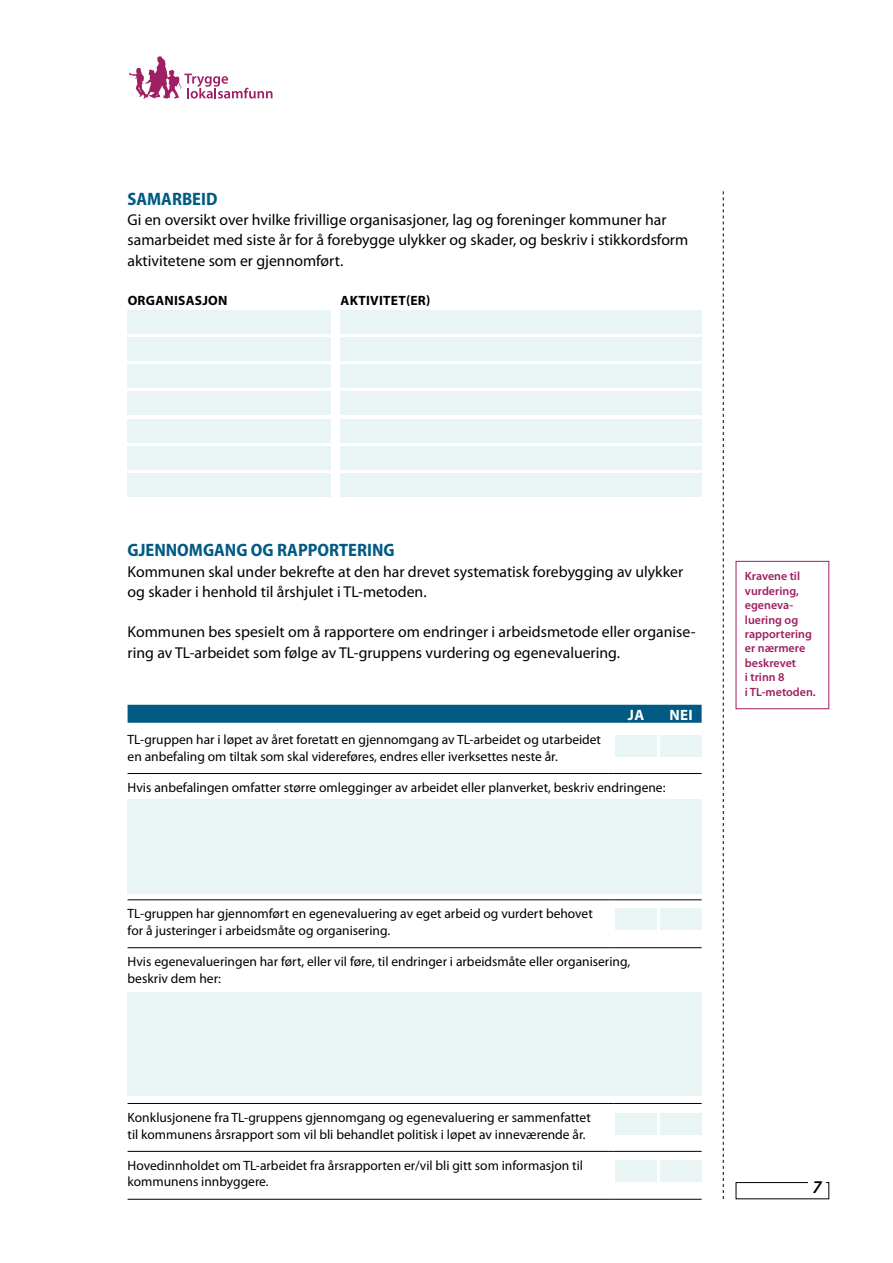
<style>
.page{position:relative;width:893px;height:1263px;background:#fff}
.page>*{position:absolute;margin:0;border:0;box-sizing:border-box;transform-origin:0 0}
.t1{font:700 semi-condensed 18px "Myriad Pro";color:#005a84}
.t2{font:italic 600 18px "Myriad Pro";color:#000}
.t3{font:15.75px/20.2px "Myriad Pro";color:#000}
.t4{font:700 15px "Myriad Pro";color:#fff}
.t5{font:13.5px/16.5px "Myriad Pro";color:#000}
.t6{font:700 13.5px "Myriad Pro";letter-spacing:.02em;color:#000}
.t7{font:600 12px/14.4px "Myriad Pro";color:#9e1f63}
</style>
<div class="page">
<div style="left:128px;top:310px;width:203px;height:23px;background:#e9f5f4"></div>
<div style="left:128px;top:337px;width:203px;height:24px;background:#e9f5f4"></div>
<div style="left:128px;top:364px;width:203px;height:24px;background:#e9f5f4"></div>
<div style="left:128px;top:392px;width:203px;height:23px;background:#e9f5f4"></div>
<div style="left:128px;top:419px;width:203px;height:23px;background:#e9f5f4"></div>
<div style="left:128px;top:446px;width:203px;height:24px;background:#e9f5f4"></div>
<div style="left:128px;top:473px;width:203px;height:24px;background:#e9f5f4"></div>
<div style="left:340px;top:310px;width:362px;height:23px;background:#e9f5f4"></div>
<div style="left:340px;top:337px;width:362px;height:24px;background:#e9f5f4"></div>
<div style="left:340px;top:364px;width:362px;height:24px;background:#e9f5f4"></div>
<div style="left:340px;top:392px;width:362px;height:23px;background:#e9f5f4"></div>
<div style="left:340px;top:419px;width:362px;height:23px;background:#e9f5f4"></div>
<div style="left:340px;top:446px;width:362px;height:24px;background:#e9f5f4"></div>
<div style="left:340px;top:473px;width:362px;height:24px;background:#e9f5f4"></div>
<div style="left:615px;top:735px;width:41px;height:22px;background:#e9f5f4"></div>
<div style="left:615px;top:908px;width:41px;height:22px;background:#e9f5f4"></div>
<div style="left:615px;top:1113px;width:41px;height:21px;background:#e9f5f4"></div>
<div style="left:615px;top:1161px;width:41px;height:21px;background:#e9f5f4"></div>
<div style="left:660px;top:735px;width:42px;height:22px;background:#e9f5f4"></div>
<div style="left:660px;top:908px;width:42px;height:22px;background:#e9f5f4"></div>
<div style="left:660px;top:1113px;width:42px;height:21px;background:#e9f5f4"></div>
<div style="left:660px;top:1161px;width:42px;height:21px;background:#e9f5f4"></div>
<div style="left:128px;top:799px;width:574px;height:95px;background:#e9f5f4"></div>
<div style="left:128px;top:992px;width:574px;height:104px;background:#e9f5f4"></div>
<div style="left:736px;top:1182px;width:93px;height:17px;border:1px solid #000"></div>
<svg style="left:723px;top:191px;width:1px;height:1008px"></svg>
<div style="left:808px;top:1173px;width:18px;height:20px;background:#fff"></div>
<svg style="left:129px;top:56px;width:144px;height:43px"></svg>
<div style="left:128px;top:705px;width:574px;height:18px;background:#005a84"></div>
<hr style="left:128px;top:773px;width:486px;height:1px;background:#000">
<hr style="left:614px;top:773px;width:44px;height:1px;background:#000">
<hr style="left:658px;top:773px;width:44px;height:1px;background:#000">
<hr style="left:128px;top:899px;width:486px;height:1px;background:#000">
<hr style="left:614px;top:899px;width:44px;height:1px;background:#000">
<hr style="left:658px;top:899px;width:44px;height:1px;background:#000">
<hr style="left:128px;top:947px;width:486px;height:1px;background:#000">
<hr style="left:614px;top:947px;width:44px;height:1px;background:#000">
<hr style="left:658px;top:947px;width:44px;height:1px;background:#000">
<hr style="left:128px;top:1103px;width:486px;height:1px;background:#000">
<hr style="left:614px;top:1103px;width:44px;height:1px;background:#000">
<hr style="left:658px;top:1103px;width:44px;height:1px;background:#000">
<hr style="left:128px;top:1151px;width:486px;height:1px;background:#000">
<hr style="left:614px;top:1151px;width:44px;height:1px;background:#000">
<hr style="left:658px;top:1151px;width:44px;height:1px;background:#000">
<hr style="left:128px;top:1199px;width:486px;height:1px;background:#000">
<hr style="left:614px;top:1199px;width:44px;height:1px;background:#000">
<hr style="left:658px;top:1199px;width:44px;height:1px;background:#000">
<div style="left:736px;top:561px;width:93px;height:148px;border:1px solid #9e1f63"></div>
<h1 class="t1" style="left:128px;top:187px;width:91px">SAMARBEID</h1>
<p class="t3" style="left:128px;top:210px;width:562px">Gi en oversikt over hvilke frivillige organisasjoner, lag og foreninger kommuner har samarbeidet med siste år for å forebygge ulykker og skader, og beskriv i stikkordsform aktivitetene som er gjennomført.</p>
<p class="t6" style="left:128px;top:293px;width:101px">ORGANISASJON</p>
<p class="t6" style="left:341px;top:293px;width:91px">AKTIVITET(ER)</p>
<h1 class="t1" style="left:128px;top:539px;width:269px">GJENNOMGANG OG RAPPORTERING</h1>
<p class="t3" style="left:128px;top:561px;width:557px">Kommunen skal under bekrefte at den har drevet systematisk forebygging av ulykker og skader i henhold til årshjulet i TL-metoden.</p>
<p class="t3" style="left:128px;top:622px;width:569px">Kommunen bes spesielt om å rapportere om endringer i arbeidsmetode eller organise&shy;ring av TL-arbeidet som følge av TL-gruppens vurdering og egenevaluering.</p>
<p class="t4" style="left:628px;top:706px;width:18px">JA</p>
<p class="t4" style="left:669px;top:706px;width:25px">NEI</p>
<p class="t5" style="left:128px;top:732px;width:475px">TL-gruppen har i løpet av året foretatt en gjennomgang av TL-arbeidet og utarbeidet en anbefaling om tiltak som skal videreføres, endres eller iverksettes neste år.</p>
<p class="t5" style="left:128px;top:780px;width:539px">Hvis anbefalingen omfatter større omlegginger av arbeidet eller planverket, beskriv endringene:</p>
<p class="t5" style="left:128px;top:906px;width:467px">TL-gruppen har gjennomført en egenevaluering av eget arbeid og vurdert behovet for å justeringer i arbeidsmåte og organisering.</p>
<p class="t5" style="left:128px;top:954px;width:504px">Hvis egenevalueringen har ført, eller vil føre, til endringer i arbeidsmåte eller organisering, beskriv dem her:</p>
<p class="t7" style="left:745px;top:569px;width:72px">Kravene til vurdering, egeneva&shy;luering og rapportering er nærmere beskrevet<br>i trinn 8<br>i TL-metoden.</p>
<p class="t5" style="left:128px;top:1109px;width:465px">Konklusjonene fra TL-gruppens gjennomgang og egenevaluering er sammenfattet til kommunens årsrapport som vil bli behandlet politisk i løpet av inneværende år.</p>
<p class="t5" style="left:128px;top:1157px;width:457px">Hovedinnholdet om TL-arbeidet fra årsrapporten er/vil bli gitt som informasjon til kommunens innbyggere.</p>
<h1 class="t2" style="left:812px;top:1177px;width:11px">7</h1>
</div>
